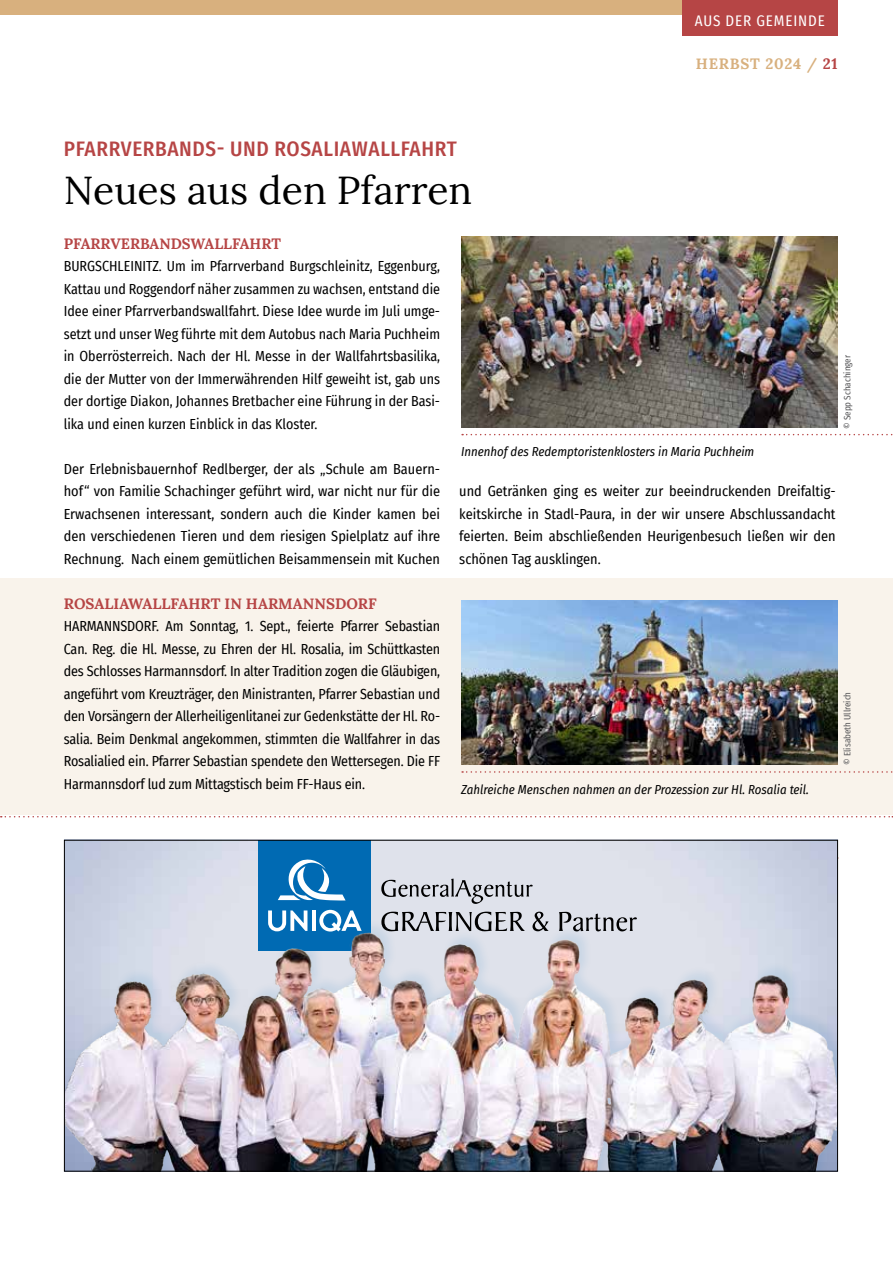
<style>
.page{position:relative;width:893px;height:1263px;background:#fff}
.page>*{position:absolute;margin:0;border:0;box-sizing:border-box;transform-origin:0 0}
.t1{font:39px "Lora";color:#000}
.t2{font:500 21px "Fira Sans Condensed";letter-spacing:.03em;color:#b64545}
.t3{font:700 15px "Lora";color:#b64545}
.t4{font:15px "Fira Sans Condensed";letter-spacing:.06em;color:#fff}
.t5{font:700 15px "Lora";letter-spacing:.05em;color:#d8b07e}
.t6{font:14.25px/22.5px "Fira Sans Condensed";color:#000;text-align:justify}
.t7{font:italic 12.75px "Fira Sans Condensed";color:#000}
.t8{font:9px "Fira Sans Condensed";color:#58585a}
.s1{color:#b64545}
</style>
<div class="page">
<div style="left:0;top:578px;width:893px;height:237px;background:#f9f3eb"></div>
<img style="left:461px;top:236px;width:377px;height:191px">
<svg style="left:462px;top:434px;width:431px;height:1px"></svg>
<svg style="left:462px;top:771px;width:431px;height:2px"></svg>
<img style="left:461px;top:601px;width:377px;height:164px">
<img style="left:66px;top:842px;width:770px;height:77px">
<div style="left:259px;top:840px;width:112px;height:111px;background:#006ab3"></div>
<svg style="left:268px;top:910px;width:39px;height:9px"></svg>
<hr style="left:312px;top:910px;width:4px;height:21px;background:#fff">
<svg style="left:319px;top:910px;width:38px;height:9px"></svg>
<svg style="left:278px;top:859px;width:68px;height:41px"></svg>
<svg style="left:381px;top:879px;width:152px;height:25px"></svg>
<svg style="left:381px;top:912px;width:144px;height:7px"></svg>
<svg style="left:532px;top:912px;width:17px;height:7px"></svg>
<svg style="left:559px;top:912px;width:78px;height:7px"></svg>
<div style="left:64px;top:919px;width:774px;height:252px;background:#006ab3;opacity:.1"></div>
<svg style="left:1px;top:816px;width:892px;height:1px"></svg>
<div style="left:0;top:0;width:682px;height:15px;background:#d8b07e"></div>
<div style="left:682px;top:0;width:156px;height:35px;background:#b64545"></div>
<p class="t4" style="left:695px;top:9px;width:132px">AUS DER GEMEINDE</p>
<h2 class="t2" style="left:64px;top:132px;width:394px">PFARRVERBANDS- UND ROSALIAWALLFAHRT</h2>
<h1 class="t1" style="left:64px;top:161px;width:410px">Neues aus den Pfarren</h1>
<p class="t5" style="left:696px;top:51px;width:143px">HERBST 2024 / <span class="s1">21</span></p>
<p class="t3" style="left:64px;top:230px;width:219px">PFARRVERBANDSWALLFAHRT</p>
<p class="t6" style="left:64px;top:254px;width:378px">BURGSCHLEINITZ. Um im Pfarrverband Burgschleinitz, Eggenburg, Kattau und Roggendorf näher zusammen zu wachsen, entstand die Idee einer Pfarrverbandswallfahrt. Diese Idee wurde im Juli umge&shy;setzt und unser Weg führte mit dem Autobus nach Maria Puchheim in Oberrösterreich. Nach der Hl. Messe in der Wallfahrtsbasilika, die der Mutter von der Immerwährenden Hilf geweiht ist, gab uns der dortige Diakon, Johannes Bretbacher eine Führung in der Basi&shy;lika und einen kurzen Einblick in das Kloster.</p>
<p class="t6" style="left:64px;top:457px;width:378px">Der Erlebnisbauernhof Redlberger, der als „Schule am Bauern&shy;hof“ von Familie Schachinger geführt wird, war nicht nur für die Erwachsenen interessant, sondern auch die Kinder kamen bei den verschiedenen Tieren und dem riesigen Spielplatz auf ihre Rechnung. Nach einem gemütlichen Beisammensein mit Kuchen</p>
<p class="t3" style="left:64px;top:590px;width:314px">ROSALIAWALLFAHRT IN HARMANNSDORF</p>
<p class="t6" style="left:64px;top:614px;width:378px">HARMANNSDORF. Am Sonntag, 1. Sept., feierte Pfarrer Sebastian Can. Reg. die Hl. Messe, zu Ehren der Hl. Rosalia, im Schüttkasten des Schlosses Harmannsdorf. In alter Tradition zogen die Gläubigen, angeführt vom Kreuzträger, den Ministranten, Pfarrer Sebastian und den Vorsängern der Allerheiligenlitanei zur Gedenkstätte der Hl. Ro&shy;salia. Beim Denkmal angekommen, stimmten die Wallfahrer in das Rosalialied ein. Pfarrer Sebastian spendete den Wettersegen. Die FF Harmannsdorf lud zum Mittagstisch beim FF-Haus ein.</p>
<p class="t7" style="left:461px;top:442px;width:295px">Innenhof des Redemptoristenklosters in Maria Puchheim</p>
<p class="t8" style="left:840px;top:429px;width:76px;rotate:-90deg">© Sepp Schachinger</p>
<p class="t6" style="left:459px;top:479px;width:378px">und Getränken ging es weiter zur beeindruckenden Dreifaltig&shy;keitskirche in Stadl-Paura, in der wir unsere Abschlussandacht feierten. Beim abschließenden Heurigenbesuch ließen wir den schönen Tag ausklingen.</p>
<p class="t7" style="left:461px;top:780px;width:349px">Zahlreiche Menschen nahmen an der Prozession zur Hl. Rosalia teil.</p>
<p class="t8" style="left:840px;top:765px;width:74px;rotate:-90deg">© Elisabeth Ullreich</p>
</div>
